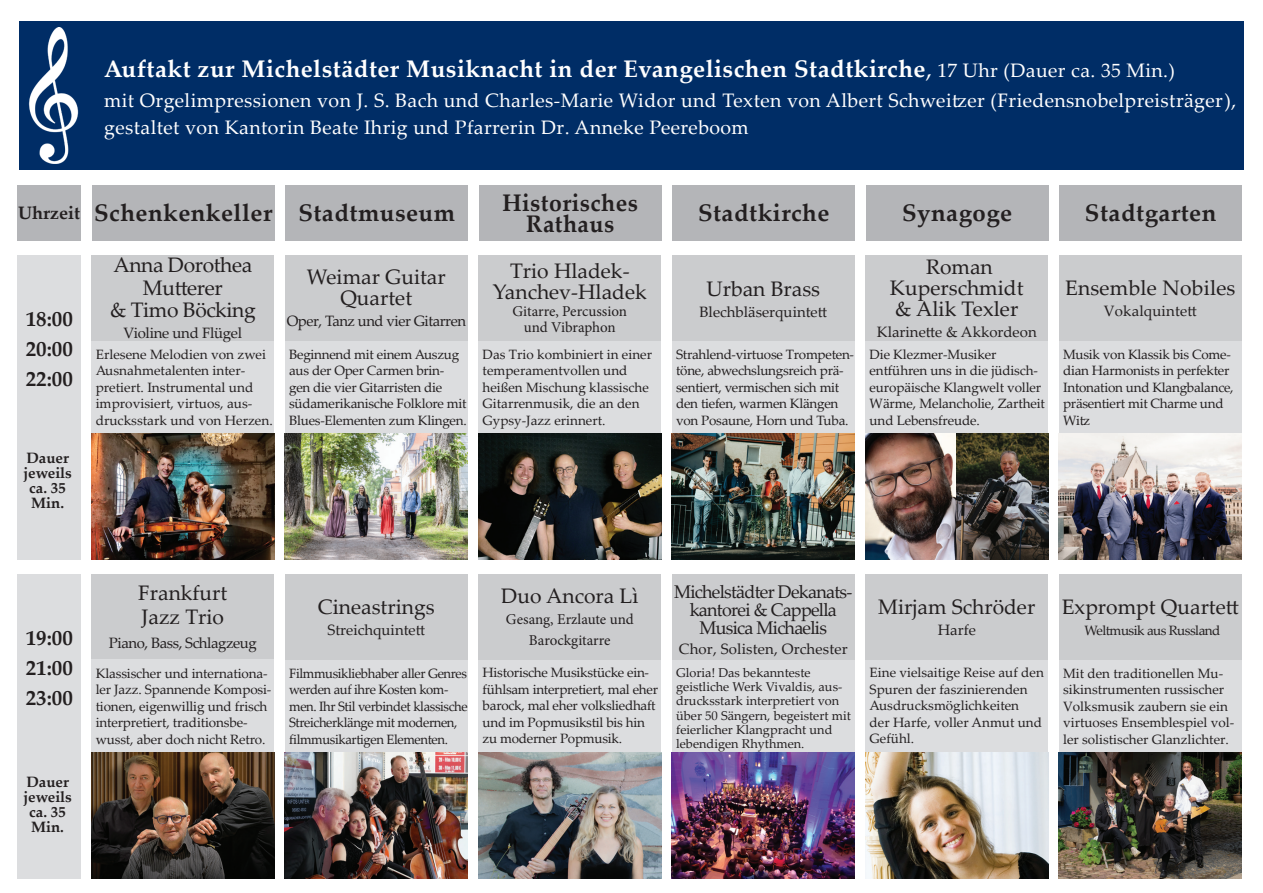
<style>
.page{position:relative;width:1263px;height:893px;background:#fff}
.page>*{position:absolute;margin:0;border:0;box-sizing:border-box;transform-origin:0 0}
.t1{font:700 24px "Palatino Linotype";letter-spacing:.02em;color:#fff}
.t2{font:700 24px "Palatino Linotype";letter-spacing:.02em;color:#231f20}
.t3{font:700 24px/21px "Palatino Linotype";letter-spacing:.02em;color:#231f20;text-align:center;scale:.96 1}
.t4{font:21px/21px "Palatino Linotype";color:#231f20;text-align:center}
.t5{font:21px/22.5px "Palatino Linotype";letter-spacing:-.02em;color:#231f20;text-align:center}
.t6{font:700 21px/30px "Palatino Linotype";color:#231f20;text-align:justify}
.t7{font:19.5px/27px "Palatino Linotype";letter-spacing:.02em;color:#fff}
.t8{font:18.3px/18px "Palatino Linotype";letter-spacing:-.04em;color:#231f20;text-align:center}
.t9{font:15px "Palatino Linotype";color:#231f20}
.t10{font:15px/21px "Minion Pro";letter-spacing:-.005em;color:#231f20;text-align:center}
.t11{font:15px "Palatino Linotype";letter-spacing:-.03em;color:#231f20}
.t12{font:700 15px/15px "Palatino Linotype";color:#231f20;text-align:center}
.t13{font:15px "Palatino Linotype";letter-spacing:-.02em;color:#231f20}
.t14{font:13.5px/16.5px "Palatino Linotype";letter-spacing:-.01em;color:#231f20}
.t15{font:13.5px/16.5px "Palatino Linotype";letter-spacing:-.03em;color:#231f20}
.t16{font:13.5px "Palatino Linotype";letter-spacing:-.04em;color:#231f20}
.t17{font:12.75px/14.2px "Palatino Linotype";color:#231f20}
.s1{font-weight:400}
.s2{font-weight:400;font-size:19.5px}
.s3{font-size:18px}
</style>
<div class="page">
<div style="left:17px;top:185px;width:64px;height:55px;background:#b4b5b8"></div>
<div style="left:92px;top:185px;width:183px;height:55px;background:#b4b5b8"></div>
<div style="left:285px;top:185px;width:183px;height:55px;background:#b4b5b8"></div>
<div style="left:479px;top:185px;width:183px;height:55px;background:#b4b5b8"></div>
<div style="left:672px;top:185px;width:183px;height:55px;background:#b4b5b8"></div>
<div style="left:866px;top:185px;width:183px;height:55px;background:#b4b5b8"></div>
<div style="left:1059px;top:185px;width:183px;height:55px;background:#b4b5b8"></div>
<div style="left:91px;top:574px;width:183px;height:85px;background:#cbccce"></div>
<div style="left:91px;top:659px;width:183px;height:94px;background:#dcdddf"></div>
<div style="left:285px;top:659px;width:183px;height:94px;background:#dcdddf"></div>
<div style="left:478px;top:340px;width:183px;height:94px;background:#dcdddf"></div>
<div style="left:672px;top:340px;width:183px;height:94px;background:#dcdddf"></div>
<div style="left:865px;top:340px;width:183px;height:94px;background:#dcdddf"></div>
<div style="left:1059px;top:659px;width:183px;height:94px;background:#dcdddf"></div>
<div style="left:17px;top:255px;width:64px;height:304px;background:#dcdddf"></div>
<div style="left:91px;top:340px;width:183px;height:94px;background:#dcdddf"></div>
<div style="left:285px;top:340px;width:183px;height:94px;background:#dcdddf"></div>
<div style="left:478px;top:659px;width:183px;height:94px;background:#dcdddf"></div>
<div style="left:672px;top:659px;width:183px;height:94px;background:#dcdddf"></div>
<div style="left:865px;top:659px;width:183px;height:94px;background:#dcdddf"></div>
<div style="left:672px;top:574px;width:183px;height:85px;background:#cbccce"></div>
<div style="left:1059px;top:340px;width:183px;height:94px;background:#dcdddf"></div>
<div style="left:17px;top:574px;width:64px;height:304px;background:#dcdddf"></div>
<img style="left:672px;top:434px;width:183px;height:125px">
<img style="left:865px;top:434px;width:183px;height:125px">
<img style="left:1059px;top:753px;width:183px;height:125px">
<img style="left:91px;top:434px;width:183px;height:125px">
<img style="left:672px;top:753px;width:183px;height:125px">
<img style="left:285px;top:753px;width:183px;height:125px">
<img style="left:285px;top:434px;width:183px;height:125px">
<img style="left:478px;top:434px;width:183px;height:125px">
<img style="left:478px;top:753px;width:183px;height:125px">
<img style="left:865px;top:753px;width:183px;height:125px">
<img style="left:91px;top:753px;width:183px;height:125px">
<div style="left:91px;top:255px;width:183px;height:85px;background:#cbccce"></div>
<div style="left:285px;top:255px;width:183px;height:85px;background:#cbccce"></div>
<div style="left:478px;top:574px;width:183px;height:85px;background:#cbccce"></div>
<div style="left:865px;top:574px;width:183px;height:85px;background:#cbccce"></div>
<div style="left:1059px;top:574px;width:183px;height:85px;background:#cbccce"></div>
<div style="left:865px;top:255px;width:183px;height:85px;background:#cbccce"></div>
<div style="left:1059px;top:255px;width:183px;height:85px;background:#cbccce"></div>
<div style="left:672px;top:255px;width:183px;height:85px;background:#cbccce"></div>
<div style="left:285px;top:574px;width:183px;height:85px;background:#cbccce"></div>
<div style="left:478px;top:255px;width:183px;height:85px;background:#cbccce"></div>
<div style="left:19px;top:21px;width:1225px;height:149px;background:#002d66"></div>
<img style="left:1059px;top:434px;width:183px;height:125px">
<img style="left:28px;top:28px;width:51px;height:136px">
<h1 class="t1" style="left:104px;top:52px;width:1072px">Auftakt zur Michelstädter Musiknacht in der Evangelischen Stadtkirche<span class="s1">,</span> <span class="s2">17 Uhr (Dauer ca. 35 Min.)</span></h1>
<h3 class="t7" style="left:104px;top:87px;width:1134px">mit Orgelimpressionen von J. S. Bach und Charles-Marie Widor und Texten von Albert Schweitzer (Friedensnobelpreisträger), gestaltet von Kantorin Beate Ihrig und Pfarrerin Dr. Anneke Peereboom</h3>
<h1 class="t2" style="left:18px;top:196px;width:438px"><span class="s3">Uhrzeit</span> Schenkenkeller Stadtmuseum</h1>
<h1 class="t3" style="left:502px;top:191px;width:143px">Historisches<br>Rathaus</h1>
<h1 class="t2" style="left:698px;top:196px;width:133px">Stadtkirche</h1>
<h1 class="t2" style="left:902px;top:196px;width:112px">Synagoge</h1>
<h1 class="t2" style="left:1085px;top:196px;width:133px">Stadtgarten</h1>
<h2 class="t6" style="left:26px;top:303px;width:49px">18:00<br>20:00<br>22:00</h2>
<p class="t12" style="left:23px;top:450px;width:50px">Dauer jeweils ca. 35<br>Min.</p>
<h2 class="t5" style="left:110px;top:253px;width:147px">Anna Dorothea<br>Mutterer<br>&amp; Timo Böcking</h2>
<p class="t13" style="left:124px;top:323px;width:120px">Violine und Flügel</p>
<h2 class="t4" style="left:307px;top:266px;width:140px">Weimar Guitar<br>Quartet</h2>
<p class="t11" style="left:287px;top:311px;width:181px">Oper, Tanz und vier Gitarren</p>
<p class="t14" style="left:96px;top:345px;width:179px">Erlesene Melodien von zwei<br>Ausnahmetalenten inter&shy;pretiert. Instrumental und improvisiert, virtuos, aus&shy;drucksstark und von Herzen.</p>
<p class="t14" style="left:289px;top:345px;width:179px">Beginnend mit einem Auszug aus der Oper Carmen brin&shy;gen die vier Gitarristen die südamerikanische Folklore mit<br>Blues-Elementen zum Klingen.</p>
<h2 class="t4" style="left:493px;top:260px;width:155px">Trio Hladek-<br>Yanchev-Hladek</h2>
<p class="t10" style="left:513px;top:303px;width:116px;line-height:16.5px">Gitarre, Percussion und Vibraphon</p>
<h2 class="t4" style="left:706px;top:277px;width:115px">Urban Brass</h2>
<p class="t9" style="left:699px;top:301px;width:129px">Blechbläserquintett</p>
<h2 class="t4" style="left:890px;top:255px;width:135px">Roman<br>Kuperschmidt &amp; Alik Texler</h2>
<p class="t9" style="left:877px;top:321px;width:161px">Klarinette &amp; Akkordeon</p>
<p class="t14" style="left:483px;top:345px;width:171px">Das Trio kombiniert in einer temperamentvollen und heißen Mischung klassische<br>Gitarrenmusik, die an den<br>Gypsy-Jazz erinnert.</p>
<p class="t14" style="left:676px;top:345px;width:179px">Strahlend-virtuose Trompeten&shy;töne, abwechslungsreich prä&shy;sentiert, vermischen sich mit den tiefen, warmen Klängen von Posaune, Horn und Tuba.</p>
<p class="t14" style="left:870px;top:345px;width:177px">Die Klezmer-Musiker entführen uns in die jüdisch&shy;europäische Klangwelt voller<br>Wärme, Melancholie, Zartheit und Lebensfreude.</p>
<h2 class="t4" style="left:1065px;top:276px;width:172px">Ensemble Nobiles</h2>
<p class="t9" style="left:1104px;top:300px;width:94px">Vokalquintett</p>
<p class="t14" style="left:1063px;top:345px;width:172px">Musik von Klassik bis Come&shy;dian Harmonists in perfekter<br>Intonation und Klangbalance, präsentiert mit Charme und<br>Witz</p>
<h2 class="t6" style="left:26px;top:622px;width:49px">19:00<br>21:00<br>23:00</h2>
<p class="t12" style="left:23px;top:774px;width:50px">Dauer jeweils ca. 35<br>Min.</p>
<h2 class="t4" style="left:138px;top:580px;width:91px;line-height:24px;text-align:left">Frankfurt<br>Jazz Trio</h2>
<p class="t11" style="left:109px;top:632px;width:149px">Piano, Bass, Schlagzeug</p>
<h2 class="t4" style="left:318px;top:596px;width:118px">Cineastrings</h2>
<p class="t9" style="left:328px;top:620px;width:99px">Streichquintett</p>
<p class="t14" style="left:96px;top:664px;width:177px">Klassischer und internationa&shy;ler Jazz. Spannende Komposi&shy;tionen, eigenwillig und frisch interpretiert, traditionsbe&shy;wusst, aber doch nicht Retro.</p>
<p class="t15" style="left:289px;top:664px;width:180px">Filmmusikliebhaber aller Genres werden auf ihre Kosten kom&shy;men. Ihr Stil verbindet klassische<br>Streicherklänge mit modernen, filmmusikartigen Elementen.</p>
<h2 class="t4" style="left:501px;top:585px;width:139px">Duo Ancora Lì</h2>
<p class="t10" style="left:506px;top:609px;width:129px">Gesang, Erzlaute und<br>Barockgitarre</p>
<h3 class="t8" style="left:674px;top:582px;width:180px">Michelstädter Dekanats&shy;kantorei &amp; Cappella<br>Musica Michaelis</h3>
<p class="t9" style="left:679px;top:638px;width:170px">Chor, Solisten, Orchester</p>
<h2 class="t4" style="left:878px;top:595px;width:158px">Mirjam Schröder</h2>
<p class="t9" style="left:938px;top:619px;width:40px">Harfe</p>
<p class="t14" style="left:483px;top:664px;width:177px">Historische Musikstücke ein&shy;fühlsam interpretiert, mal eher barock, mal eher volksliedhaft und im Popmusikstil bis hin zu moderner Popmusik.</p>
<p class="t14" style="left:870px;top:664px;width:176px">Eine vielsaitige Reise auf den<br>Spuren der faszinierenden<br>Ausdrucksmöglichkeiten<br>der Harfe, voller Anmut und<br>Gefühl.</p>
<p class="t17" style="left:676px;top:665px;width:176px">Gloria! Das bekannteste geistliche Werk Vivaldis, aus&shy;drucksstark interpretiert von über 50 Sängern, begeistert mit feierlicher Klangpracht und lebendigen Rhythmen.</p>
<h2 class="t4" style="left:1062px;top:595px;width:179px">Exprompt Quartett</h2>
<p class="t16" style="left:1084px;top:621px;width:138px">Weltmusik aus Russland</p>
<p class="t14" style="left:1063px;top:664px;width:173px">Mit den traditionellen Mu&shy;sikinstrumenten russischer<br>Volksmusik zaubern sie ein virtuoses Ensemblespiel vol&shy;ler solistischer Glanzlichter.</p>
</div>
